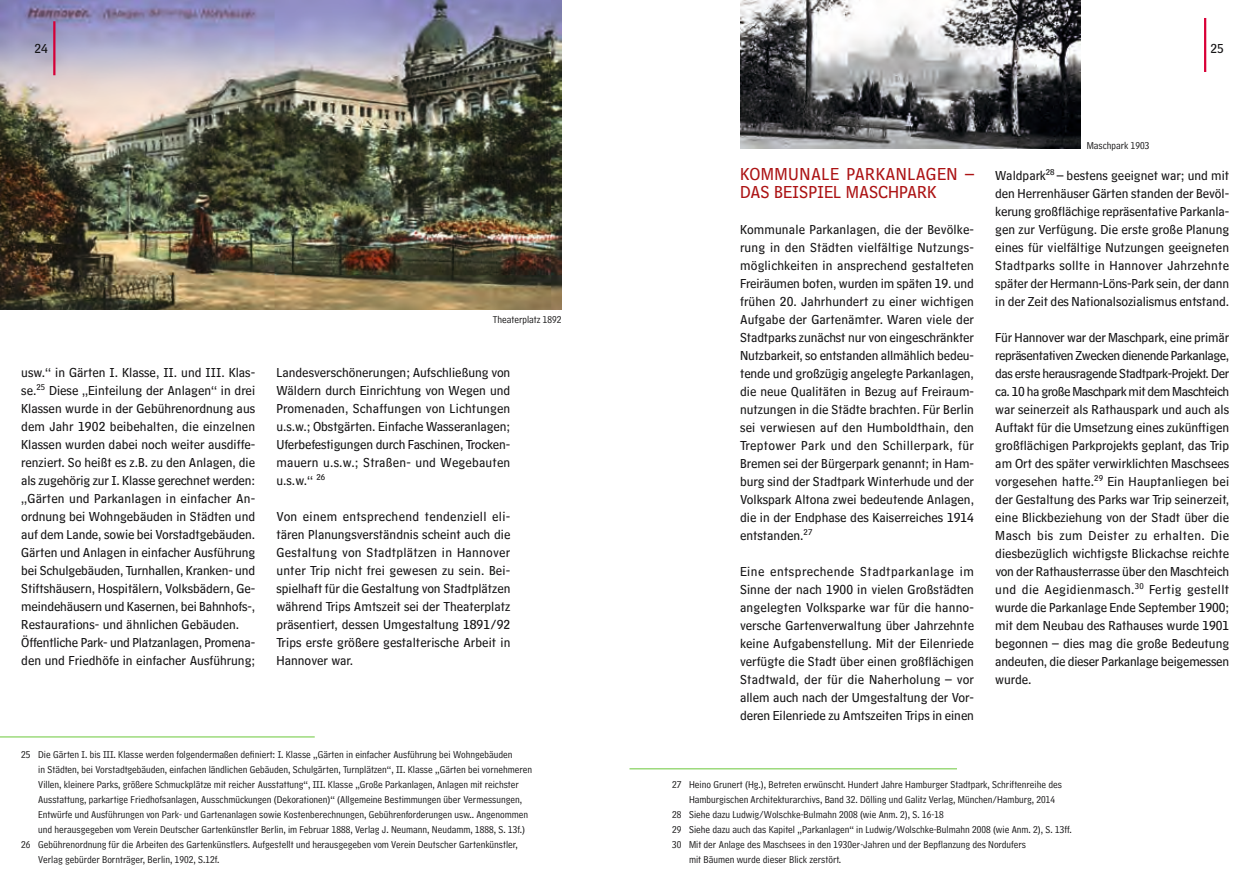
<style>
.page{position:relative;width:1259px;height:893px;background:#fff}
.page>*{position:absolute;margin:0;border:0;box-sizing:border-box;transform-origin:0 0}
.t1{font:18px/18px "HM Text";color:#ac1314}
.t2{font:13.5px/18px "HM Text";color:#141314;text-align:justify}
.t3{font:13.5px "Hannover Millennial Text";color:#141314}
.t4{font:10.5px "HM Comment";color:#141314}
</style>
<div class="page">
<hr style="left:1204px;top:18px;width:2px;height:54px;background:#d90037">
<img style="left:0;top:0;width:561px;height:309px">
<hr style="left:0;top:736px;width:315px;height:1px;background:#7cce51">
<hr style="left:629px;top:768px;width:328px;height:1px;background:#7cce51">
<img style="left:740px;top:0;width:340px;height:149px">
<hr style="left:53px;top:21px;width:2px;height:54px;background:#d50036">
<p class="t3" style="left:34px;top:41px;width:15px">24</p>
<p class="t2" style="left:21px;top:361px;width:235px;text-align:left">usw.“ in Gärten I. Klasse, II. und III. Klas&shy;se.<sup>25</sup> Diese „Einteilung der Anlagen“ in drei Klassen wurde in der Gebührenordnung aus dem Jahr 1902 beibehalten, die einzelnen Klassen wurden dabei noch weiter ausdiffe&shy;renziert. So heißt es z.B. zu den Anlagen, die als zugehörig zur I. Klasse gerechnet werden: „Gärten und Parkanlagen in einfacher An&shy;ordnung bei Wohngebäuden in Städten und auf dem Lande, sowie bei Vorstadtgebäuden.<br>Gärten und Anlagen in einfacher Ausführung bei Schulgebäuden, Turnhallen, Kranken- und Stiftshäusern, Hospitälern, Volksbädern, Ge&shy;meindehäusern und Kasernen, bei Bahnhofs-, Restaurations- und ähnlichen Gebäuden.<br>Öffentliche Park- und Platzanlagen, Promena&shy;den und Friedhöfe in einfacher Ausführung;</p>
<p class="t4" style="left:493px;top:310px;width:70px">Theaterplatz 1892</p>
<p class="t2" style="left:276px;top:361px;width:235px">Landesverschönerungen; Aufschließung von Wäldern durch Einrichtung von Wegen und Promenaden, Schaffungen von Lichtungen u.s.w.; Obstgärten. Einfache Wasseranlagen; Uferbefestigungen durch Faschinen, Trocken&shy;mauern u.s.w.; Straßen- und Wegebauten u.s.w.“ <sup>26</sup></p>
<p class="t2" style="left:276px;top:505px;width:235px">Von einem entsprechend tendenziell eli&shy;tären Planungsverständnis scheint auch die Gestaltung von Stadtplätzen in Hannover unter Trip nicht frei gewesen zu sein. Bei&shy;spielhaft für die Gestaltung von Stadtplätzen während Trips Amtszeit sei der Theaterplatz präsentiert, dessen Umgestaltung 1891/92<br>Trips erste größere gestalterische Arbeit in Hannover war.</p>
<p class="t4" style="left:21px;top:745px;width:493px">25 Die Gärten I. bis III. Klasse werden folgendermaßen definiert: I. Klasse „Gärten in einfacher Ausführung bei Wohngebäuden</p>
<p class="t4" style="left:38px;top:760px;width:495px">in Städten, bei Vorstadtgebäuden, einfachen ländlichen Gebäuden, Schulgärten, Turnplätzen“, II. Klasse „Gärten bei vornehmeren</p>
<p class="t4" style="left:38px;top:775px;width:482px">Villen, kleinere Parks, größere Schmuckplätze mit reicher Ausstattung“, III. Klasse „Große Parkanlagen, Anlagen mit reichster</p>
<p class="t4" style="left:38px;top:790px;width:485px">Ausstattung, parkartige Friedhofsanlagen, Ausschmückungen (Dekorationen)“ (Allgemeine Bestimmungen über Vermessungen,</p>
<p class="t4" style="left:38px;top:805px;width:491px">Entwürfe und Ausführungen von Park- und Gartenanlagen sowie Kostenberechnungen, Gebührenforderungen usw.. Angenommen</p>
<p class="t4" style="left:38px;top:820px;width:488px">und herausgegeben vom Verein Deutscher Gartenkünstler Berlin, im Februar 1888, Verlag J. Neumann, Neudamm, 1888, S. 13f.)</p>
<p class="t4" style="left:21px;top:835px;width:498px">26 Gebührenordnung für die Arbeiten des Gartenkünstlers. Aufgestellt und herausgegeben vom Verein Deutscher Gartenkünstler,</p>
<p class="t4" style="left:38px;top:850px;width:183px">Verlag gebürder Bornträger, Berlin, 1902, S.12f.</p>
<p class="t3" style="left:1210px;top:41px;width:15px">25</p>
<h1 class="t1" style="left:740px;top:162px;width:235px">KOMMUNALE PARKANLAGEN –<br>DAS BEISPIEL MASCHPARK</h1>
<p class="t2" style="left:740px;top:218px;width:235px">Kommunale Parkanlagen, die der Bevölke&shy;rung in den Städten vielfältige Nutzungs&shy;möglichkeiten in ansprechend gestalteten Freiräumen boten, wurden im späten 19. und frühen 20. Jahrhundert zu einer wichtigen Aufgabe der Gartenämter. Waren viele der Stadtparks zunächst nur von eingeschränkter Nutzbarkeit, so entstanden allmählich bedeu&shy;tende und großzügig angelegte Parkanlagen, die neue Qualitäten in Bezug auf Freiraum&shy;nutzungen in die Städte brachten. Für Berlin sei verwiesen auf den Humboldthain, den Treptower Park und den Schillerpark, für Bremen sei der Bürgerpark genannt; in Ham&shy;burg sind der Stadtpark Winterhude und der Volkspark Altona zwei bedeutende Anlagen, die in der Endphase des Kaiserreiches 1914 entstanden.<sup>27</sup></p>
<p class="t2" style="left:740px;top:560px;width:235px">Eine entsprechende Stadtparkanlage im Sinne der nach 1900 in vielen Großstädten angelegten Volksparke war für die hanno&shy;versche Gartenverwaltung über Jahrzehnte keine Aufgabenstellung. Mit der Eilenriede verfügte die Stadt über einen großflächigen Stadtwald, der für die Naherholung – vor allem auch nach der Umgestaltung der Vor&shy;deren Eilenriede zu Amtszeiten Trips in einen</p>
<p class="t4" style="left:1086px;top:136px;width:64px">Maschpark 1903</p>
<p class="t2" style="left:995px;top:165px;width:235px">Waldpark<sup>28</sup> – bestens geeignet war; und mit den Herrenhäuser Gärten standen der Bevöl&shy;kerung großflächige repräsentative Parkanla&shy;gen zur Verfügung. Die erste große Planung eines für vielfältige Nutzungen geeigneten Stadtparks sollte in Hannover Jahrzehnte später der Hermann-Löns-Park sein, der dann in der Zeit des Nationalsozialismus entstand.</p>
<p class="t2" style="left:995px;top:327px;width:235px">Für Hannover war der Maschpark, eine primär repräsentativen Zwecken dienende Parkanlage, das erste herausragende Stadtpark-Projekt. Der ca. 10 ha große Maschpark mit dem Maschteich war seinerzeit als Rathauspark und auch als Auftakt für die Umsetzung eines zukünftigen großflächigen Parkprojekts geplant, das Trip am Ort des später verwirklichten Maschsees vorgesehen hatte.<sup>29</sup> Ein Hauptanliegen bei der Gestaltung des Parks war Trip seinerzeit, eine Blickbeziehung von der Stadt über die Masch bis zum Deister zu erhalten. Die diesbezüglich wichtigste Blickachse reichte von der Rathausterrasse über den Maschteich und die Aegidienmasch.<sup>30</sup> Fertig gestellt wurde die Parkanlage Ende September 1900; mit dem Neubau des Rathauses wurde 1901 begonnen – dies mag die große Bedeutung andeuten, die dieser Parkanlage beigemessen wurde.</p>
<p class="t4" style="left:672px;top:775px;width:391px">27 Heino Grunert (Hg.), Betreten erwünscht. Hundert Jahre Hamburger Stadtpark, Schriftenreihe des</p>
<p class="t4" style="left:689px;top:790px;width:368px">Hamburgischen Architekturarchivs, Band 32. Dölling und Galitz Verlag, München/Hamburg, 2014</p>
<p class="t4" style="left:672px;top:805px;width:273px">28 Siehe dazu Ludwig/Wolschke-Bulmahn 2008 (wie Anm. 2), S. 16-18</p>
<p class="t4" style="left:672px;top:820px;width:401px">29 Siehe dazu auch das Kapitel „Parkanlagen“ in Ludwig/Wolschke-Bulmahn 2008 (wie Anm. 2), S. 13ff.</p>
<p class="t4" style="left:672px;top:835px;width:356px">30 Mit der Anlage des Maschsees in den 1930er-Jahren und der Bepflanzung des Nordufers</p>
<p class="t4" style="left:689px;top:850px;width:154px">mit Bäumen wurde dieser Blick zerstört.</p>
</div>
